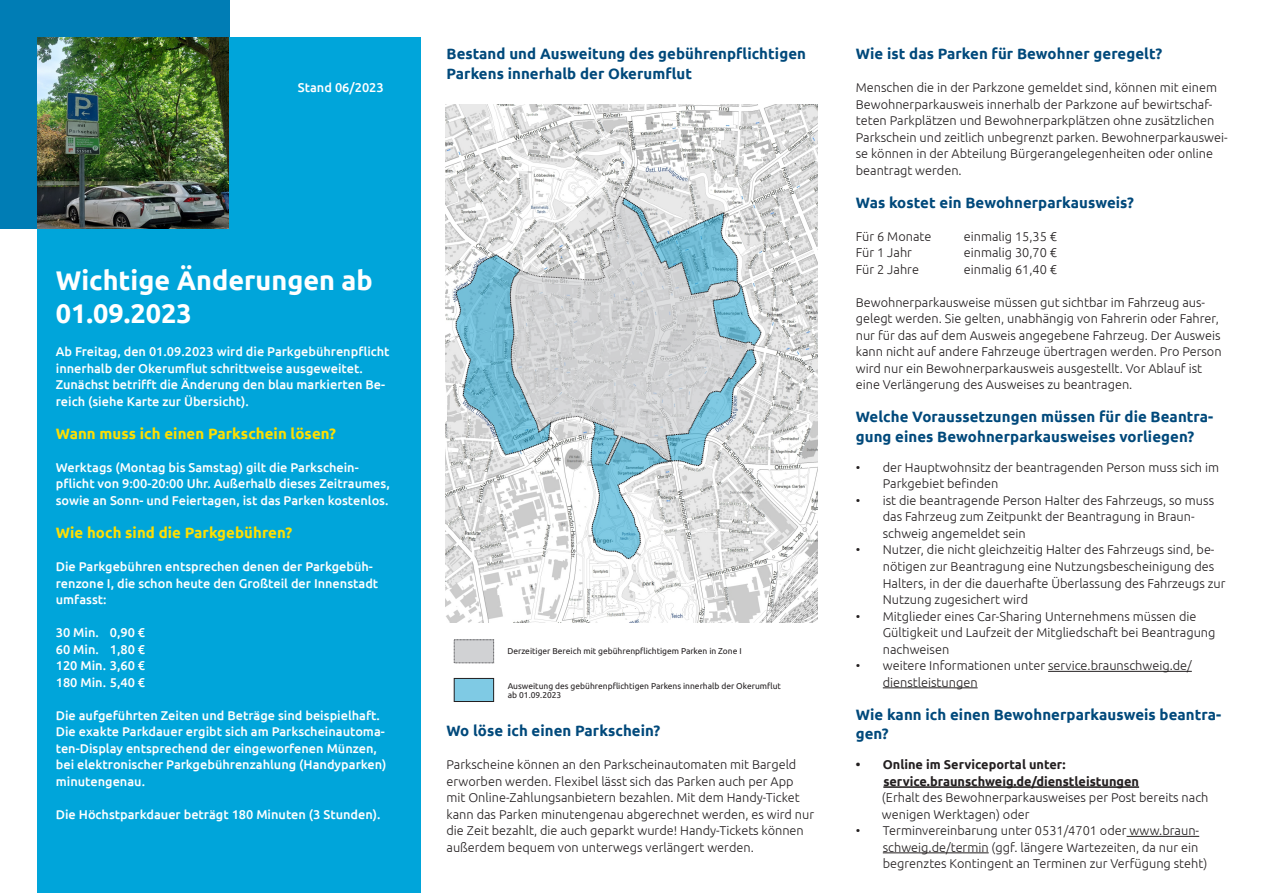
<style>
.page{position:relative;width:1263px;height:893px;background:#fff}
.page>*{position:absolute;margin:0;border:0;box-sizing:border-box;transform-origin:0 0}
._01_Headline_2_18pt{font:700 27px/33px "Ubuntu";color:#fff}
.Headline_3_Angepasst{font:700 15px/19.5px "Ubuntu";letter-spacing:.005em;color:#00497b}
.Headline_3_Angepasst-2{font:700 15px "Ubuntu";letter-spacing:.005em;color:#ffdf01}
._01_Headline_3_10_pt{font:700 15px "Ubuntu";letter-spacing:.005em;color:#ffdf01}
._03_Introtext{font:300 12.75px/16.5px "Ubuntu";color:#231f20}
._03_Introtext-2{font:500 12.75px/16.5px "Ubuntu";color:#fff}
._04_Copytext{font:300 12.75px/16.5px "Ubuntu";color:#231f20}
.Headline_3_Angepasst-3{font:300 12.75px/16.5px "Ubuntu";color:#231f20}
.t1{font:700 12.75px "Ubuntu";color:#231f20}
.t2{font:8.4px/9.4px "Ubuntu";color:#231f20}
.s1{font-weight:700}
</style>
<div class="page">
<div style="left:0;top:0;width:229px;height:229px;background:#007db5"></div>
<div style="left:37px;top:37px;width:384px;height:856px;background:#00a5da"></div>
<img style="left:445px;top:104px;width:372px;height:519px">
<svg style="left:590px;top:197px;width:171px;height:362px"></svg>
<svg style="left:456px;top:254px;width:54px;height:202px;background:#90c2d4"></svg>
<svg style="left:510px;top:196px;width:245px;height:269px;background:#c1cfd4"></svg>
<div style="left:454px;top:678px;width:40px;height:23px;background:#7fcae4"></div>
<div style="left:454px;top:678px;width:40px;height:24px;border:1px solid #231f20"></div>
<div style="left:454px;top:640px;width:40px;height:23px;background:#d1d2d4"></div>
<div style="left:454px;top:639px;width:40px;height:24px;border:1px dashed #5f5f62"></div>
<img style="left:37px;top:37px;width:192px;height:192px">
<svg style="left:155px;top:206px;width:14px;height:4px"></svg>
<svg style="left:203px;top:201px;width:12px;height:4px"></svg>
<hr style="left:1048px;top:671px;width:144px;height:1px;background:#231f20">
<hr style="left:883px;top:687px;width:95px;height:1px;background:#231f20">
<hr style="left:883px;top:786px;width:256px;height:2px;background:#231f20">
<hr style="left:1126px;top:836px;width:73px;height:1px;background:#231f20">
<hr style="left:883px;top:852px;width:106px;height:1px;background:#231f20">
<p class="_03_Introtext-2" style="left:298px;top:79px;width:87px">Stand 06/2023</p>
<p class="_01_Headline_2_18pt" style="left:56px;top:264px;width:318px">Wichtige Änderungen ab<br>01.09.2023</p>
<p class="_03_Introtext-2" style="left:56px;top:343px;width:335px">Ab Freitag, den 01.09.2023 wird die Parkgebührenpflicht innerhalb der Okerumflut schrittweise ausgeweitet.<br>Zunächst betrifft die Änderung den blau markierten Be&shy;reich (siehe Karte zur Übersicht).</p>
<p class="Headline_3_Angepasst-2" style="left:56px;top:425px;width:282px">Wann muss ich einen Parkschein lösen?</p>
<p class="_03_Introtext-2" style="left:56px;top:459px;width:335px">Werktags (Montag bis Samstag) gilt die Parkschein&shy;pflicht von 9:00-20:00 Uhr. Außerhalb dieses Zeitraumes, sowie an Sonn- und Feiertagen, ist das Parken kostenlos.</p>
<p class="_01_Headline_3_10_pt" style="left:56px;top:524px;width:238px">Wie hoch sind die Parkgebühren?</p>
<p class="_03_Introtext-2" style="left:56px;top:558px;width:324px">Die Parkgebühren entsprechen denen der Parkgebüh&shy;renzone I, die schon heute den Großteil der Innenstadt umfasst:</p>
<p class="_03_Introtext-2" style="left:56px;top:624px;width:91px">30 Min. 0,90 €</p>
<p class="_03_Introtext-2" style="left:56px;top:640px;width:91px">60 Min. 1,80 €</p>
<p class="_03_Introtext-2" style="left:56px;top:657px;width:91px">120 Min. 3,60 €</p>
<p class="_03_Introtext-2" style="left:56px;top:673px;width:91px">180 Min. 5,40 €</p>
<p class="_03_Introtext-2" style="left:56px;top:706px;width:332px">Die aufgeführten Zeiten und Beträge sind beispielhaft.<br>Die exakte Parkdauer ergibt sich am Parkscheinautoma&shy;ten-Display entsprechend der eingeworfenen Münzen, bei elektronischer Parkgebührenzahlung (Handyparken) minutengenau.</p>
<p class="_03_Introtext-2" style="left:56px;top:805px;width:326px">Die Höchstparkdauer beträgt 180 Minuten (3 Stunden).</p>
<p class="Headline_3_Angepasst" style="left:446px;top:44px;width:361px">Bestand und Ausweitung des gebührenpflichtigen<br>Parkens innerhalb der Okerumflut</p>
<p class="t2" style="left:507px;top:646px;width:236px">Derzeitiger Bereich mit gebührenpflichtigem Parken in Zone I</p>
<p class="t2" style="left:508px;top:681px;width:275px">Ausweitung des gebührenpflichtigen Parkens innerhalb der Okerumflut ab 01.09.2023</p>
<p class="Headline_3_Angepasst" style="left:446px;top:721px;width:215px">Wo löse ich einen Parkschein?</p>
<p class="_03_Introtext" style="left:446px;top:756px;width:369px">Parkscheine können an den Parkscheinautomaten mit Bargeld erworben werden. Flexibel lässt sich das Parken auch per App mit Online-Zahlungsanbietern bezahlen. Mit dem Handy-Ticket kann das Parken minutengenau abgerechnet werden, es wird nur die Zeit bezahlt, die auch geparkt wurde! Handy-Tickets können außerdem bequem von unterwegs verlängert werden.</p>
<p class="Headline_3_Angepasst" style="left:856px;top:44px;width:308px">Wie ist das Parken für Bewohner geregelt?</p>
<p class="_04_Copytext" style="left:856px;top:79px;width:373px">Menschen die in der Parkzone gemeldet sind, können mit einem Bewohnerparkausweis innerhalb der Parkzone auf bewirtschaf&shy;teten Parkplätzen und Bewohnerparkplätzen ohne zusätzlichen Parkschein und zeitlich unbegrenzt parken. Bewohnerparkauswei&shy;se können in der Abteilung Bürgerangelegenheiten oder online beantragt werden.</p>
<p class="Headline_3_Angepasst" style="left:856px;top:193px;width:280px">Was kostet ein Bewohnerparkausweis?</p>
<p class="_04_Copytext" style="left:856px;top:228px;width:77px">Für 6 Monate</p>
<p class="_04_Copytext" style="left:964px;top:228px;width:95px">einmalig 15,35 €</p>
<p class="_04_Copytext" style="left:856px;top:244px;width:58px">Für 1 Jahr</p>
<p class="_04_Copytext" style="left:964px;top:244px;width:95px">einmalig 30,70 €</p>
<p class="_04_Copytext" style="left:856px;top:261px;width:65px">Für 2 Jahre</p>
<p class="_04_Copytext" style="left:964px;top:261px;width:95px">einmalig 61,40 €</p>
<p class="_04_Copytext" style="left:856px;top:294px;width:367px">Bewohnerparkausweise müssen gut sichtbar im Fahrzeug aus&shy;gelegt werden. Sie gelten, unabhängig von Fahrerin oder Fahrer, nur für das auf dem Ausweis angegebene Fahrzeug. Der Ausweis kann nicht auf andere Fahrzeuge übertragen werden. Pro Person wird nur ein Bewohnerparkausweis ausgestellt. Vor Ablauf ist eine Verlängerung des Ausweises zu beantragen.</p>
<p class="Headline_3_Angepasst" style="left:856px;top:407px;width:359px">Welche Voraussetzungen müssen für die Beantra&shy;gung eines Bewohnerparkausweises vorliegen?</p>
<p class="_03_Introtext" style="left:883px;top:459px;width:338px;text-indent:-27px">• der Hauptwohnsitz der beantragenden Person muss sich im<br>Parkgebiet befinden</p>
<p class="_03_Introtext" style="left:883px;top:492px;width:333px;text-indent:-27px">• ist die beantragende Person Halter des Fahrzeugs, so muss das Fahrzeug zum Zeitpunkt der Beantragung in Braun&shy;schweig angemeldet sein</p>
<p class="_03_Introtext" style="left:883px;top:541px;width:344px;text-indent:-27px">• Nutzer, die nicht gleichzeitig Halter des Fahrzeugs sind, be&shy;nötigen zur Beantragung eine Nutzungsbescheinigung des Halters, in der die dauerhafte Überlassung des Fahrzeugs zur Nutzung zugesichert wird</p>
<p class="_03_Introtext" style="left:883px;top:607px;width:334px;text-indent:-27px">• Mitglieder eines Car-Sharing Unternehmens müssen die<br>Gültigkeit und Laufzeit der Mitgliedschaft bei Beantragung nachweisen</p>
<p class="_03_Introtext" style="left:883px;top:657px;width:310px;text-indent:-27px">• weitere Informationen unter service.braunschweig.de/ dienstleistungen</p>
<p class="Headline_3_Angepasst" style="left:856px;top:704px;width:367px">Wie kann ich einen Bewohnerparkausweis beantra&shy;gen?</p>
<p class="t1" style="left:856px;top:757px;width:211px">• Online im Serviceportal unter:</p>
<p class="Headline_3_Angepasst-3" style="left:882px;top:772px;width:328px"><span class="s1">service.braunschweig.de/dienstleistungen<br></span>(Erhalt des Bewohnerparkausweises per Post bereits nach wenigen Werktagen) oder</p>
<p class="_03_Introtext" style="left:883px;top:822px;width:326px;text-indent:-27px">• Terminvereinbarung unter 0531/4701 oder www.braun&shy;schweig.de/termin (ggf. längere Wartezeiten, da nur ein begrenztes Kontingent an Terminen zur Verfügung steht)</p>
</div>
